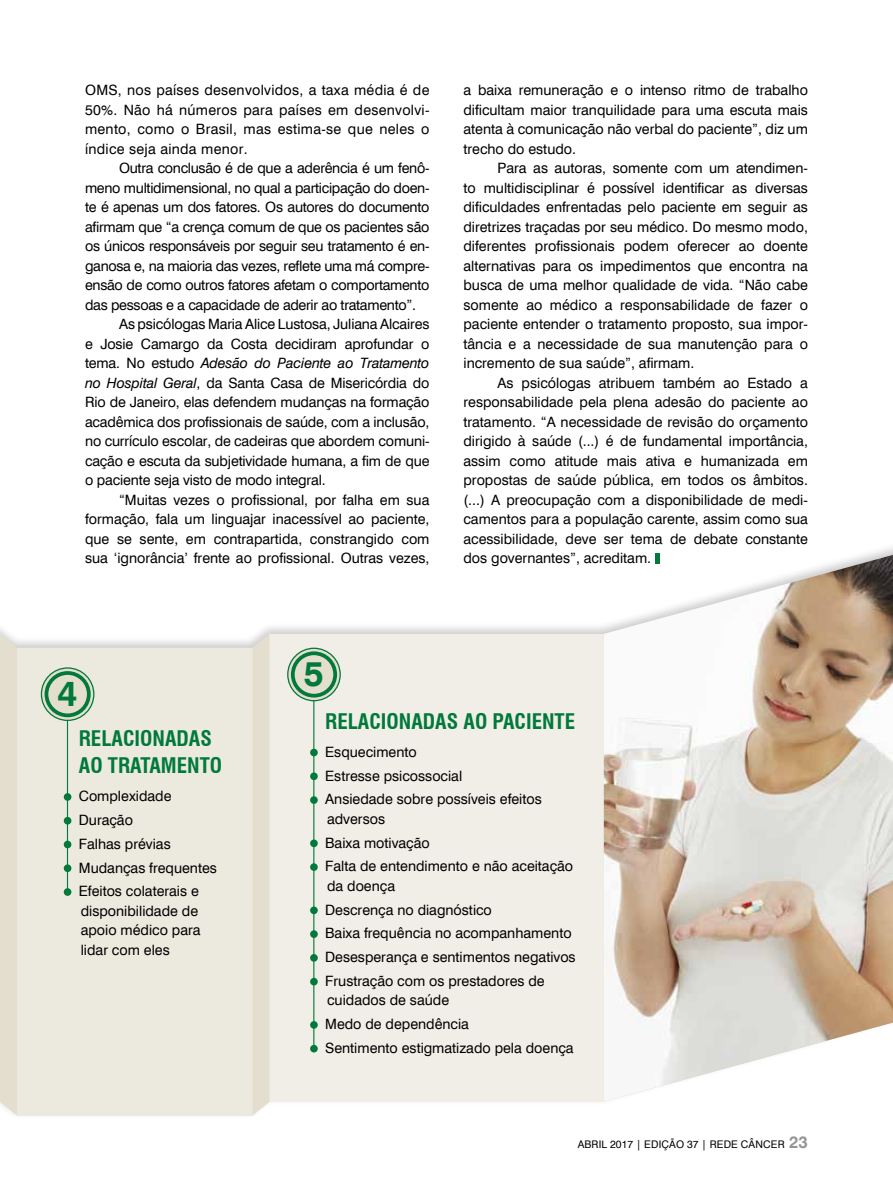
<style>
.page{position:relative;width:893px;height:1191px;background:#fff}
.page>*{position:absolute;margin:0;border:0;box-sizing:border-box;transform-origin:0 0}
.t1{font:700 35.25px "Swiss 721 BT";color:#00793a}
.t2{font:700 condensed 21px/27px "Swiss 721 BT";color:#00793a}
.t3{font:14.25px/19.5px "Swiss 721 BT";color:#000}
.t4{font:14.25px "Swiss 721 BT";letter-spacing:-.02em;color:#000}
.t5{font:italic 14.25px "Swiss 721 BT";letter-spacing:-.01em;color:#000}
.t6{font:10.5px "Swiss 721 BT";letter-spacing:.015em;color:#000}
.s1{font-style:normal}
.s2{font-style:italic}
.s3{font-weight:700;font-size:16.5px;color:#939598}
</style>
<div class="page">
<svg style="left:0;top:626px;width:606px;height:476px"></svg>
<div style="left:270px;top:634px;width:334px;height:467px;background:#f1eee7"></div>
<div style="left:17px;top:647px;width:236px;height:468px;background:#ece9de"></div>
<img style="left:604px;top:555px;width:289px;height:546px">
<hr style="left:655px;top:553px;width:4px;height:10px;background:#00793a">
<div style="left:45px;top:671px;width:46px;height:46px;background:#e3dece;border-radius:50%"></div>
<div style="left:41px;top:667px;width:53px;height:54px;border:8px solid #e3dece;border-radius:50%"></div>
<div style="left:41px;top:667px;width:53px;height:54px;border:1px solid #00793a;border-radius:50%"></div>
<div style="left:45px;top:671px;width:46px;height:46px;border:4px solid #00793a;border-radius:50%"></div>
<div style="left:64px;top:793px;width:7px;height:8px;background:#00793a;border-radius:50%"></div>
<div style="left:64px;top:817px;width:7px;height:7px;background:#00793a;border-radius:50%"></div>
<div style="left:64px;top:840px;width:7px;height:8px;background:#00793a;border-radius:50%"></div>
<div style="left:64px;top:864px;width:7px;height:8px;background:#00793a;border-radius:50%"></div>
<div style="left:64px;top:888px;width:7px;height:8px;background:#00793a;border-radius:50%"></div>
<hr style="left:67px;top:720px;width:1px;height:173px;background:#00793a">
<div style="left:291px;top:651px;width:46px;height:46px;background:#e3dece;border-radius:50%"></div>
<div style="left:287px;top:647px;width:54px;height:54px;border:8px solid #e3dece;border-radius:50%"></div>
<div style="left:287px;top:647px;width:54px;height:54px;border:1px solid #00793a;border-radius:50%"></div>
<div style="left:291px;top:651px;width:46px;height:46px;border:4px solid #00793a;border-radius:50%"></div>
<div style="left:310px;top:748px;width:8px;height:8px;background:#00793a;border-radius:50%"></div>
<div style="left:310px;top:772px;width:8px;height:8px;background:#00793a;border-radius:50%"></div>
<div style="left:310px;top:796px;width:8px;height:8px;background:#00793a;border-radius:50%"></div>
<div style="left:310px;top:839px;width:8px;height:8px;background:#00793a;border-radius:50%"></div>
<div style="left:310px;top:863px;width:8px;height:8px;background:#00793a;border-radius:50%"></div>
<div style="left:310px;top:906px;width:8px;height:8px;background:#00793a;border-radius:50%"></div>
<div style="left:310px;top:930px;width:8px;height:8px;background:#00793a;border-radius:50%"></div>
<div style="left:310px;top:954px;width:8px;height:7px;background:#00793a;border-radius:50%"></div>
<svg style="left:310px;top:977px;width:8px;height:8px"></svg>
<div style="left:310px;top:1021px;width:8px;height:7px;background:#00793a;border-radius:50%"></div>
<div style="left:310px;top:1044px;width:8px;height:8px;background:#00793a;border-radius:50%"></div>
<hr style="left:313px;top:700px;width:1px;height:347px;background:#00793a">
<svg style="left:253px;top:634px;width:17px;height:481px;background:#e3decf"></svg>
<div style="left:0;top:634px;width:17px;height:481px;background:#e3dece"></div>
<p class="t3" style="left:85px;top:80px;width:346px;text-align:justify">OMS, nos países desenvolvidos, a taxa média é de 50%. Não há números para países em desenvolvi&shy;mento, como o Brasil, mas estima-se que neles o índice seja ainda menor.</p>
<p class="t4" style="left:119px;top:160px;width:312px">Outra conclusão é de que a aderência é um fenô-</p>
<p class="t4" style="left:85px;top:179px;width:346px">meno multidimensional, no qual a participação do doen-</p>
<p class="t4" style="left:85px;top:199px;width:346px">te é apenas um dos fatores. Os autores do documento</p>
<p class="t4" style="left:85px;top:218px;width:346px">afirmam que “a crença comum de que os pacientes são</p>
<p class="t4" style="left:85px;top:238px;width:346px">os únicos responsáveis por seguir seu tratamento é en-</p>
<p class="t4" style="left:85px;top:257px;width:346px">ganosa e, na maioria das vezes, reflete uma má compre-</p>
<p class="t4" style="left:85px;top:277px;width:346px">ensão de como outros fatores afetam o comportamento</p>
<p class="t4" style="left:85px;top:296px;width:332px">das pessoas e a capacidade de aderir ao tratamento”.</p>
<p class="t3" style="left:119px;top:314px;width:312px">As psicólogas Maria Alice Lustosa, Juliana Alcaires</p>
<p class="t3" style="left:85px;top:334px;width:346px">e Josie Camargo da Costa decidiram aprofundar o</p>
<p class="t5" style="left:85px;top:354px;width:346px"><span class="s1">tema. No estudo</span> Adesão do Paciente ao Tratamento</p>
<p class="t3" style="left:85px;top:373px;width:346px"><span class="s2">no Hospital Geral</span>, da Santa Casa de Misericórdia do</p>
<p class="t3" style="left:85px;top:392px;width:346px">Rio de Janeiro, elas defendem mudanças na formação</p>
<p class="t3" style="left:85px;top:412px;width:346px">acadêmica dos profissionais de saúde, com a inclusão,</p>
<p class="t3" style="left:85px;top:431px;width:346px">no currículo escolar, de cadeiras que abordem comuni-</p>
<p class="t3" style="left:85px;top:451px;width:346px">cação e escuta da subjetividade humana, a fim de que</p>
<p class="t3" style="left:85px;top:470px;width:242px">o paciente seja visto de modo integral.</p>
<p class="t3" style="left:119px;top:490px;width:312px">“Muitas vezes o profissional, por falha em sua</p>
<p class="t3" style="left:85px;top:509px;width:346px">formação, fala um linguajar inacessível ao paciente,</p>
<p class="t3" style="left:85px;top:529px;width:346px">que se sente, em contrapartida, constrangido com</p>
<p class="t3" style="left:85px;top:548px;width:346px">sua ‘ignorância’ frente ao profissional. Outras vezes,</p>
<p class="t3" style="left:463px;top:80px;width:346px;text-align:justify">a baixa remuneração e o intenso ritmo de trabalho dificultam maior tranquilidade para uma escuta mais atenta à comunicação não verbal do paciente”, diz um trecho do estudo.</p>
<p class="t3" style="left:463px;top:158px;width:346px;text-align:justify;text-indent:34px">Para as autoras, somente com um atendimen&shy;to multidisciplinar é possível identificar as diversas dificuldades enfrentadas pelo paciente em seguir as diretrizes traçadas por seu médico. Do mesmo modo, diferentes profissionais podem oferecer ao doente alternativas para os impedimentos que encontra na busca de uma melhor qualidade de vida. “Não cabe somente ao médico a responsabilidade de fazer o paciente entender o tratamento proposto, sua impor&shy;tância e a necessidade de sua manutenção para o incremento de sua saúde”, afirmam.</p>
<p class="t3" style="left:463px;top:373px;width:346px;text-align:justify;text-indent:34px">As psicólogas atribuem também ao Estado a responsabilidade pela plena adesão do paciente ao tratamento. “A necessidade de revisão do orçamento dirigido à saúde (...) é de fundamental importância, assim como atitude mais ativa e humanizada em propostas de saúde pública, em todos os âmbitos. (...) A preocupação com a disponibilidade de medi&shy;camentos para a população carente, assim como sua acessibilidade, deve ser tema de debate constante dos governantes”, acreditam.</p>
<h1 class="t1" style="left:58px;top:671px;width:21px">4</h1>
<h1 class="t1" style="left:304px;top:652px;width:21px">5</h1>
<h2 class="t2" style="left:79px;top:725px;width:145px">RELACIONADAS<br>AO TRATAMENTO</h2>
<p class="t3" style="left:79px;top:784px;width:140px;line-height:23.7px">Complexidade<br>Duração<br>Falhas prévias<br>Mudanças frequentes<br>Efeitos colaterais e</p>
<p class="t3" style="left:81px;top:901px;width:121px">disponibilidade de apoio médico para lidar com eles</p>
<h2 class="t2" style="left:325px;top:707px;width:251px">RELACIONADAS AO PACIENTE</h2>
<p class="t3" style="left:325px;top:740px;width:218px;line-height:23.7px">Esquecimento<br>Estresse psicossocial<br>Ansiedade sobre possíveis efeitos</p>
<p class="t3" style="left:325px;top:807px;width:249px;line-height:23.7px">adversos<br>Baixa motivação<br>Falta de entendimento e não aceitação</p>
<p class="t3" style="left:325px;top:874px;width:252px;line-height:23.7px">da doença<br>Descrença no diagnóstico<br>Baixa frequência no acompanhamento<br>Desesperança e sentimentos negativos<br>Frustração com os prestadores de</p>
<p class="t3" style="left:325px;top:988px;width:250px;line-height:23.7px">cuidados de saúde<br>Medo de dependência<br>Sentimento estigmatizado pela doença</p>
<p class="t6" style="left:578px;top:1138px;width:232px">ABRIL 2017 | EDIÇÃO 37 | REDE CÂNCER <span class="s3">23</span></p>
</div>
